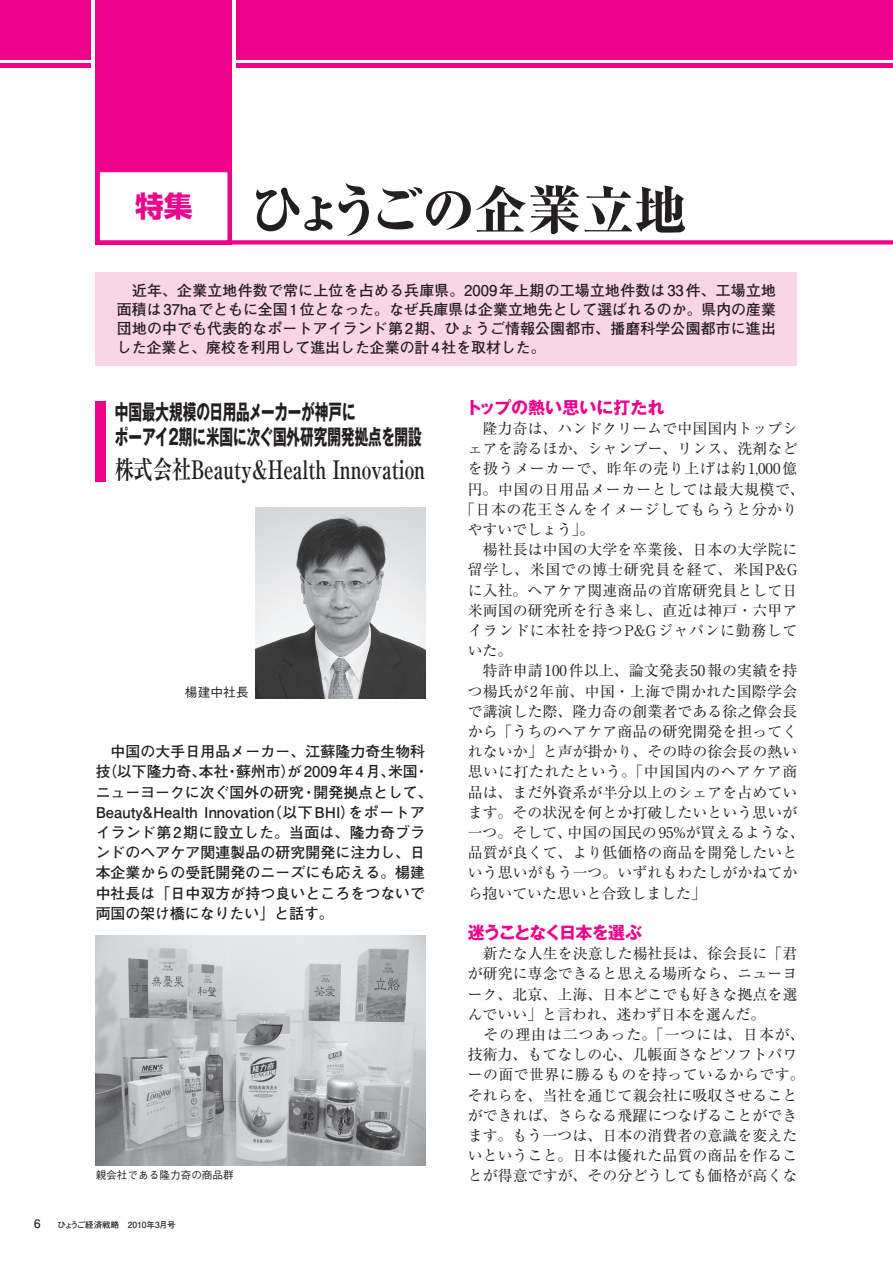
<style>
.page{position:relative;width:893px;height:1263px;background:#fff}
.page>*{position:absolute;margin:0;border:0;box-sizing:border-box;transform-origin:0 0}
.t1{font:800 53.1px "Ryumin Pro";letter-spacing:-.01em;color:#231f20}
.t2{font:700 25.5px "Ryumin Pro";color:#231f20;scale:.75 1}
.t3{font:700 21.3px/25.5px "Gothic MB101 Pro";color:#231f20;scale:.64 1}
.t4{font:700 16.95px "Gothic MB101 Pro";color:#ed028c}
.t5{font:700 16.95px "Gothic MB101 Pro";letter-spacing:-.075em;color:#ed028c}
.t6{font:14.85px/20.2px "Ryumin Pro";letter-spacing:.005em;color:#231f20}
.t7{font:700 14.85px/20.2px "Futo Go B101 Pro";letter-spacing:.005em;color:#231f20}
.t8{font:14.85px "Ryumin Pro";letter-spacing:.045em;color:#231f20}
.t9{font:14.85px "Ryumin Pro";letter-spacing:.035em;color:#231f20}
.t10{font:14.85px "Ryumin Pro";letter-spacing:.03em;color:#231f20}
.t11{font:14.85px "Ryumin Pro";letter-spacing:.055em;color:#231f20}
.t12{font:14.85px "Ryumin Pro";letter-spacing:.025em;color:#231f20}
.t13{font:500 12.75px "Gothic BBB Pro";color:#231f20}
.t14{font:700 11.7px "Futo Go B101 Pro";color:#231f20}
.t15{font:500 10.65px "Gothic BBB Pro";color:#231f20}
.t16{font:700 8.55px "Futo Go B101 Pro";color:#231f20}
</style>
<div class="page">
<div style="left:0;top:0;width:893px;height:60px;background:#ed028c"></div>
<hr style="left:0;top:64px;width:893px;height:4px;background:#ed028c">
<img style="left:255px;top:507px;width:170px;height:191px">
<div style="left:96px;top:401px;width:10px;height:81px;background:#ed028c"></div>
<img style="left:96px;top:935px;width:329px;height:230px">
<div style="left:96px;top:272px;width:701px;height:94px;background:#fad5e5"></div>
<div style="left:91px;top:0;width:145px;height:94px;background:#fff"></div>
<div style="left:96px;top:0;width:136px;height:244px;background:#ed028c"></div>
<div style="left:98px;top:170px;width:132px;height:72px;background:#fff"></div>
<div style="left:96px;top:168px;width:136px;height:76px;border:4px solid #ed028c"></div>
<svg style="left:227px;top:240px;width:666px;height:4px;background:#ed1293"></svg>
<h1 class="t1" style="left:135px;top:168px;width:554px"><sup>特集</sup> ひょうごの企業立地</h1>
<p class="t7" style="left:117px;top:279px;width:661px;line-height:19.2px;text-align:justify">　近年、企業立地件数で常に上位を占める兵庫県。2009年上期の工場立地件数は33件、工場立地面積は37haでともに全国1位となった。なぜ兵庫県は企業立地先として選ばれるのか。県内の産業団地の中でも代表的なポートアイランド第2期、ひょうご情報公園都市、播磨科学公園都市に進出した企業と、廃校を利用して進出した企業の計4社を取材した。</p>
<h3 class="t3" style="left:115px;top:396px;width:481px">中国最大規模の日用品メーカーが神戸に<br>ポーアイ2期に米国に次ぐ国外研究開発拠点を開設</h3>
<h2 class="t2" style="left:115px;top:449px;width:415px">株式会社Beauty&amp;Health Innovation</h2>
<p class="t13" style="left:185px;top:682px;width:65px">楊建中社長</p>
<p class="t7" style="left:96px;top:740px;width:338px">　中国の大手日用品メーカー、江蘇隆力奇生物科技（以下隆力奇、本社・蘇州市）が2009年4月、米国・ニューヨークに次ぐ国外の研究・開発拠点として、<br>Beauty&amp;Health Innovation（以下BHI）をポートアイランド第2期に設立した。当面は、隆力奇ブランドのヘアケア関連製品の研究開発に注力し、日本企業からの受託開発のニーズにも応える。楊建中社長は「日中双方が持つ良いところをつないで両国の架け橋になりたい」と話す。</p>
<p class="t15" style="left:96px;top:1166px;width:140px">親会社である隆力奇の商品群</p>
<p class="t14" style="left:34px;top:1214px;width:8px">6</p>
<p class="t16" style="left:57px;top:1218px;width:120px">ひょうご経済戦略　2010年3月号</p>
<p class="t4" style="left:465px;top:393px;width:200px">トップの熱い思いに打たれ</p>
<p class="t6" style="left:468px;top:417px;width:331px">　隆力奇は、ハンドクリームで中国国内トップシ</p>
<p class="t6" style="left:468px;top:438px;width:331px">ェアを誇るほか、シャンプー、リンス、洗剤など</p>
<p class="t8" style="left:468px;top:457px;width:331px">を扱うメーカーで、昨年の売り上げは約1,000億</p>
<p class="t9" style="left:468px;top:477px;width:339px">円。中国の日用品メーカーとしては最大規模で、</p>
<p class="t10" style="left:460px;top:498px;width:339px">「日本の花王さんをイメージしてもらうと分かり</p>
<p class="t6" style="left:468px;top:518px;width:128px">やすいでしょう」。</p>
<p class="t6" style="left:468px;top:539px;width:331px">　楊社長は中国の大学を卒業後、日本の大学院に</p>
<p class="t11" style="left:468px;top:558px;width:331px">留学し、米国での博士研究員を経て、米国P&amp;G</p>
<p class="t6" style="left:468px;top:579px;width:331px">に入社。ヘアケア関連商品の首席研究員として日</p>
<p class="t6" style="left:468px;top:599px;width:331px">米両国の研究所を行き来し、直近は神戸・六甲ア</p>
<p class="t8" style="left:468px;top:619px;width:331px">イランドに本社を持つP&amp;Gジャパンに勤務して</p>
<p class="t6" style="left:468px;top:640px;width:46px">いた。</p>
<p class="t6" style="left:468px;top:660px;width:331px">　特許申請 100件以上、論文発表 50報の実績を持</p>
<p class="t12" style="left:468px;top:679px;width:331px">つ楊氏が2年前、中国・上海で開かれた国際学会</p>
<p class="t6" style="left:468px;top:700px;width:331px">で講演した際、隆力奇の創業者である徐之偉会長</p>
<p class="t6" style="left:468px;top:720px;width:331px">から「うちのヘアケア商品の研究開発を担ってく</p>
<p class="t6" style="left:468px;top:740px;width:331px">れないか」と声が掛かり、その時の徐会長の熱い</p>
<p class="t9" style="left:468px;top:760px;width:331px">思いに打たれたという。「中国国内のヘアケア商</p>
<p class="t6" style="left:468px;top:781px;width:331px">品は、まだ外資系が半分以上のシェアを占めてい</p>
<p class="t6" style="left:468px;top:801px;width:331px">ます。その状況を何とか打破したいという思いが</p>
<p class="t6" style="left:468px;top:821px;width:338px">一つ。そして、中国の国民の 95%が買えるような、</p>
<p class="t6" style="left:468px;top:841px;width:331px">品質が良くて、より低価格の商品を開発したいと</p>
<p class="t6" style="left:468px;top:862px;width:331px">いう思いがもう一つ。いずれもわたしがかねてか</p>
<p class="t6" style="left:468px;top:882px;width:240px">ら抱いていた思いと合致しました」</p>
<p class="t5" style="left:468px;top:918px;width:176px">迷うことなく日本を選ぶ</p>
<p class="t6" style="left:468px;top:942px;width:338px">　新たな人生を決意した楊社長は、徐会長に「君が研究に専念できると思える場所なら、ニューヨーク、北京、上海、日本どこでも好きな拠点を選んでいい」と言われ、迷わず日本を選んだ。<br>　その理由は二つあった。「一つには、日本が、技術力、もてなしの心、几帳面さなどソフトパワーの面で世界に勝るものを持っているからです。それらを、当社を通じて親会社に吸収させることができれば、さらなる飛躍につなげることができます。もう一つは、日本の消費者の意識を変えたいということ。日本は優れた品質の商品を作ることが得意ですが、その分どうしても価格が高くな</p>
</div>
